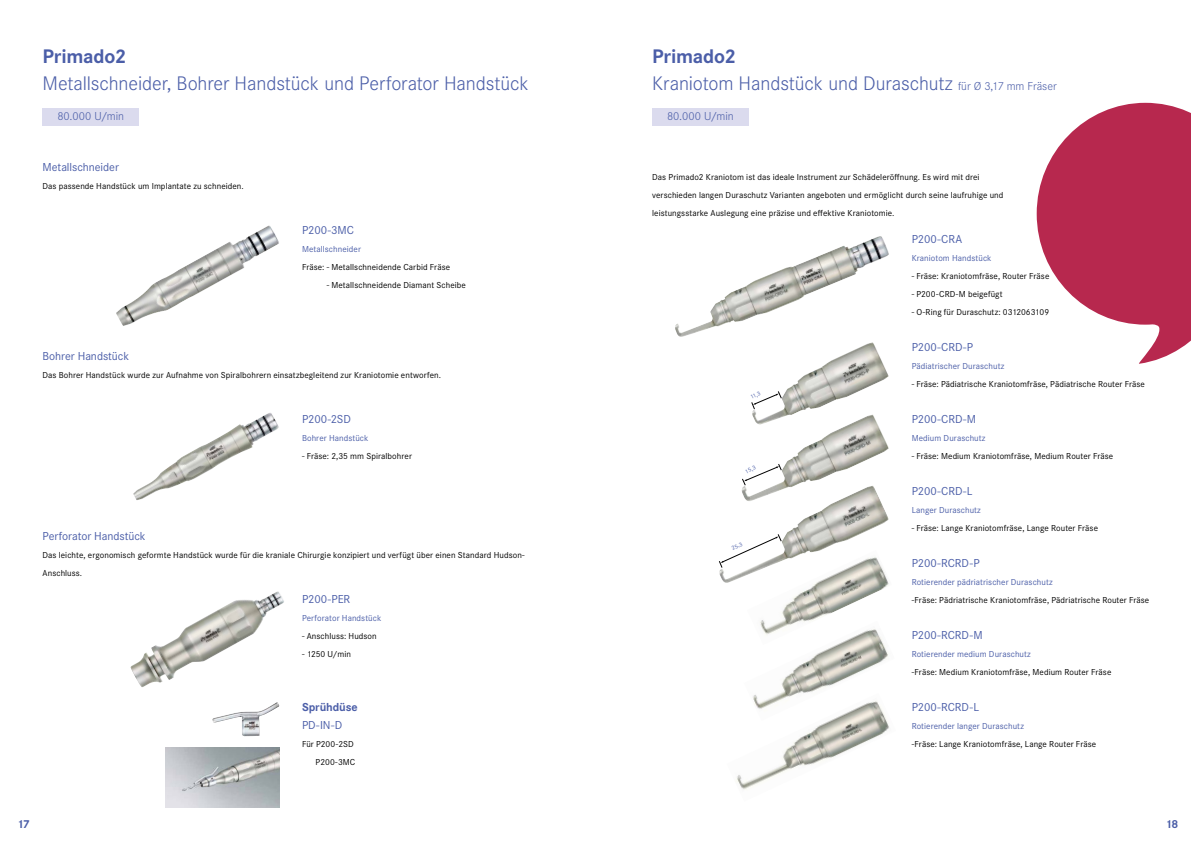
<style>
.page{position:relative;width:1191px;height:842px;background:#fff}
.page>*{position:absolute;margin:0;border:0;box-sizing:border-box;transform-origin:0 0}
.t1{font:300 20.4px "Corporate S Pro";letter-spacing:-.005em;color:#4b5ea8}
.t2{font:700 20.4px "Corporate S Pro";letter-spacing:-.01em;color:#4b5ea8}
.t3{font:12px "Corporate S Pro";letter-spacing:-.005em;color:#4b5ea8}
.t4{font:300 12px "Corporate S Pro";letter-spacing:-.005em;color:#4b5ea8}
.t5{font:700 12px "Corporate S Pro";letter-spacing:-.01em;color:#4b5ea8}
.t6{font:9px/18px "Corporate S Pro";letter-spacing:.01em;color:#000}
.t7{font:9px "Corporate S Pro";letter-spacing:.01em;color:#4b5ea8}
.t8{font:6px "Corporate S Pro";color:#4b5ea8}
.s1{font-size:12px}
</style>
<div class="page">
<div style="left:43px;top:108px;width:96px;height:18px;background:#dbdbee"></div>
<div style="left:652px;top:108px;width:96px;height:18px;background:#dbdbee"></div>
<img style="left:133px;top:413px;width:146px;height:87px">
<img style="left:752px;top:342px;width:137px;height:72px">
<svg style="left:751px;top:391px;width:30px;height:18px"></svg>
<img style="left:752px;top:414px;width:137px;height:71px">
<svg style="left:742px;top:464px;width:39px;height:21px"></svg>
<img style="left:719px;top:485px;width:170px;height:98px">
<svg style="left:719px;top:534px;width:62px;height:34px"></svg>
<img style="left:675px;top:236px;width:214px;height:101px">
<img style="left:130px;top:591px;width:154px;height:96px">
<img style="left:116px;top:225px;width:163px;height:101px">
<img style="left:212px;top:702px;width:67px;height:34px">
<img style="left:165px;top:747px;width:114px;height:61px">
<img style="left:747px;top:550px;width:142px;height:71px">
<img style="left:760px;top:621px;width:128px;height:72px">
<img style="left:737px;top:693px;width:152px;height:97px">
<svg style="left:1036px;top:103px;width:154px;height:261px;fill:#b7284e"></svg>
<h1 class="t2" style="left:43px;top:49px;width:85px">Primado2</h1>
<h1 class="t2" style="left:652px;top:49px;width:85px">Primado2</h1>
<h1 class="t1" style="left:43px;top:76px;width:488px">Metallschneider, Bohrer Handstück und Perforator Handstück</h1>
<h1 class="t1" style="left:652px;top:76px;width:406px">Kraniotom Handstück und Duraschutz <span class="s1">für Ø 3,17 mm Fräser</span></h1>
<h2 class="t4" style="left:57px;top:112px;width:68px">80.000 U/min</h2>
<h2 class="t4" style="left:667px;top:112px;width:68px">80.000 U/min</h2>
<h2 class="t3" style="left:43px;top:163px;width:78px">Metallschneider</h2>
<p class="t6" style="left:43px;top:178px;width:203px">Das passende Handstück um Implantate zu schneiden.</p>
<h2 class="t3" style="left:302px;top:226px;width:54px">P200-3MC</h2>
<p class="t7" style="left:302px;top:246px;width:60px">Metallschneider</p>
<p class="t6" style="left:302px;top:259px;width:150px">Fräse: - Metallschneidende Carbid Fräse</p>
<p class="t6" style="left:327px;top:277px;width:141px">- Metallschneidende Diamant Scheibe</p>
<h2 class="t3" style="left:43px;top:352px;width:88px">Bohrer Handstück</h2>
<p class="t6" style="left:43px;top:367px;width:400px">Das Bohrer Handstück wurde zur Aufnahme von Spiralbohrern einsatzbegleitend zur Kraniotomie entworfen.</p>
<h2 class="t3" style="left:302px;top:415px;width:50px">P200-2SD</h2>
<p class="t7" style="left:302px;top:435px;width:68px">Bohrer Handstück</p>
<p class="t6" style="left:302px;top:448px;width:111px">- Fräse: 2,35 mm Spiralbohrer</p>
<h2 class="t3" style="left:43px;top:532px;width:105px">Perforator Handstück</h2>
<p class="t6" style="left:43px;top:547px;width:483px">Das leichte, ergonomisch geformte Handstück wurde für die kraniale Chirurgie konzipiert und verfügt über einen Standard Hudson-<br>Anschluss.</p>
<h2 class="t3" style="left:302px;top:595px;width:50px">P200-PER</h2>
<p class="t7" style="left:302px;top:615px;width:81px">Perforator Handstück</p>
<p class="t6" style="left:302px;top:628px;width:76px">- Anschluss: Hudson</p>
<p class="t6" style="left:302px;top:646px;width:50px">- 1250 U/min</p>
<h2 class="t5" style="left:302px;top:703px;width:57px">Sprühdüse</h2>
<h2 class="t3" style="left:302px;top:721px;width:42px">PD-IN-D</h2>
<p class="t6" style="left:302px;top:736px;width:55px;text-align:right">Für P200-2SD<br>P200-3MC</p>
<p class="t6" style="left:652px;top:169px;width:353px">Das Primado2 Kraniotom ist das ideale Instrument zur Schädeleröffnung. Es wird mit drei verschieden langen Duraschutz Varianten angeboten und ermöglicht durch seine laufruhige und leistungsstarke Auslegung eine präzise und effektive Kraniotomie.</p>
<h2 class="t3" style="left:911px;top:235px;width:52px">P200-CRA</h2>
<p class="t7" style="left:911px;top:255px;width:81px">Kraniotom Handstück</p>
<p class="t6" style="left:911px;top:268px;width:139px">- Fräse: Kraniotomfräse, Router Fräse</p>
<p class="t6" style="left:911px;top:286px;width:93px">- P200-CRD-M beigefügt</p>
<p class="t6" style="left:911px;top:304px;width:139px">- O-Ring für Duraschutz: 0312063109</p>
<p class="t8" style="left:749px;top:396px;width:12px;rotate:-26deg">11,3</p>
<p class="t8" style="left:744px;top:470px;width:13px;rotate:-26deg">15,3</p>
<p class="t8" style="left:731px;top:547px;width:13px;rotate:-26deg">25,3</p>
<h2 class="t3" style="left:911px;top:343px;width:63px">P200-CRD-P</h2>
<p class="t7" style="left:911px;top:363px;width:94px">Pädiatrischer Duraschutz</p>
<p class="t6" style="left:911px;top:376px;width:235px">- Fräse: Pädiatrische Kraniotomfräse, Pädiatrische Router Fräse</p>
<h2 class="t3" style="left:911px;top:415px;width:66px">P200-CRD-M</h2>
<p class="t7" style="left:911px;top:435px;width:75px">Medium Duraschutz</p>
<p class="t6" style="left:911px;top:448px;width:203px">- Fräse: Medium Kraniotomfräse, Medium Router Fräse</p>
<h2 class="t3" style="left:911px;top:487px;width:62px">P200-CRD-L</h2>
<p class="t7" style="left:911px;top:507px;width:71px">Langer Duraschutz</p>
<p class="t6" style="left:911px;top:520px;width:188px">- Fräse: Lange Kraniotomfräse, Lange Router Fräse</p>
<h2 class="t3" style="left:911px;top:559px;width:70px">P200-RCRD-P</h2>
<p class="t7" style="left:911px;top:579px;width:143px">Rotierender pädriatrischer Duraschutz</p>
<p class="t6" style="left:911px;top:592px;width:239px">-Fräse: Pädriatrische Kraniotomfräse, Pädriatrische Router Fräse</p>
<h2 class="t3" style="left:911px;top:631px;width:72px">P200-RCRD-M</h2>
<p class="t7" style="left:911px;top:651px;width:121px">Rotierender medium Duraschutz</p>
<p class="t6" style="left:911px;top:664px;width:201px">-Fräse: Medium Kraniotomfräse, Medium Router Fräse</p>
<h2 class="t3" style="left:911px;top:703px;width:69px">P200-RCRD-L</h2>
<p class="t7" style="left:911px;top:723px;width:114px">Rotierender langer Duraschutz</p>
<p class="t6" style="left:911px;top:736px;width:186px">-Fräse: Lange Kraniotomfräse, Lange Router Fräse</p>
<h2 class="t5" style="left:17px;top:820px;width:14px">17</h2>
<h2 class="t5" style="left:1165px;top:820px;width:14px">18</h2>
</div>
